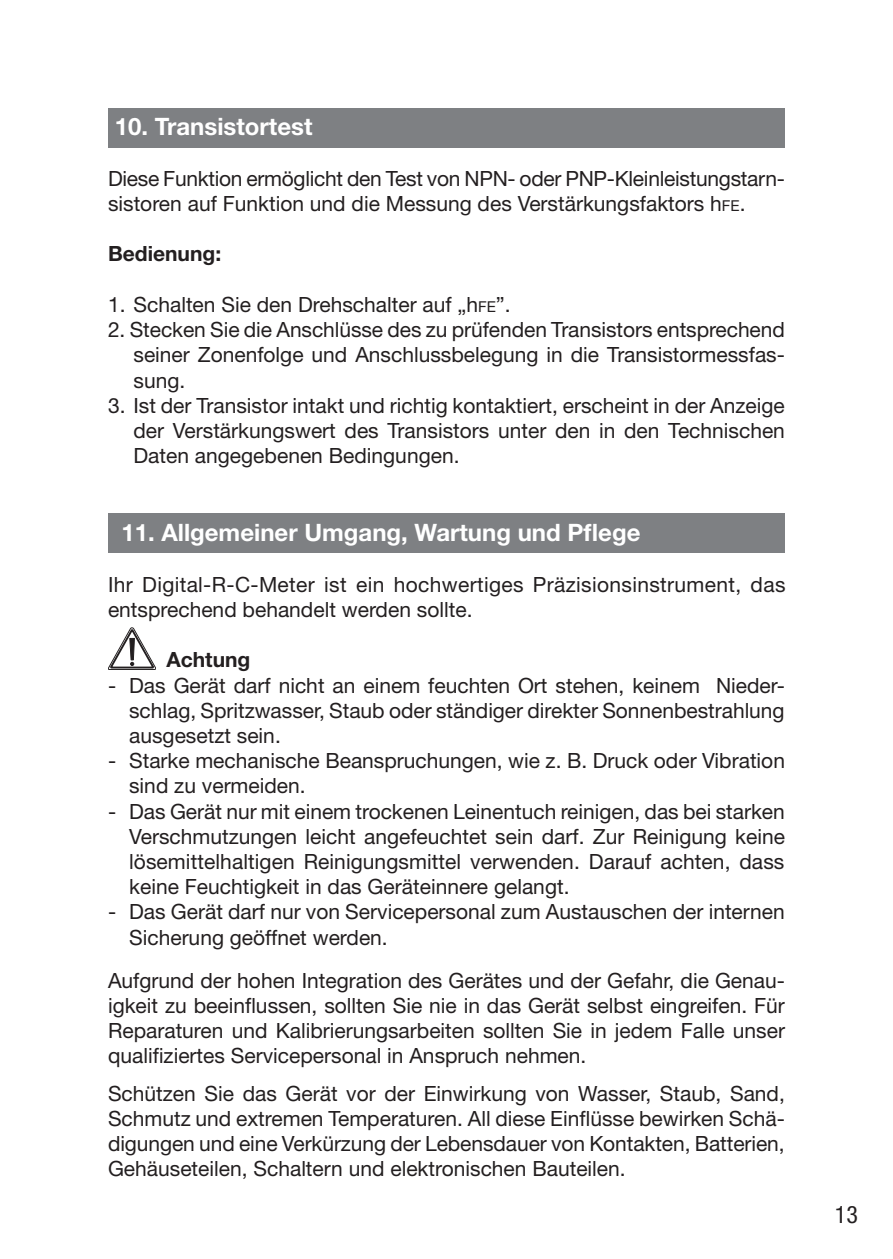
<style>
.page{position:relative;width:893px;height:1259px;background:#fff}
.page>*{position:absolute;margin:0;border:0;box-sizing:border-box;transform-origin:0 0}
.Kapitel_weiß{font:700 24px "Helvetica Neue LT";color:#fff}
.t1{font:condensed 24px "Helvetica Neue LT";color:#231f20}
.Eingerückt{font:21px/25.2px "Helvetica Neue LT";color:#231f20;text-align:justify}
.Fett{font:700 21px "Helvetica Neue LT";color:#231f20}
.s1{font-size:15px}
</style>
<div class="page">
<div style="left:108px;top:108px;width:677px;height:40px;background:#7e8083"></div>
<div style="left:108px;top:513px;width:677px;height:39px;background:#7e8083"></div>
<svg style="left:108px;top:627px;width:48px;height:43px"></svg>
<p class="Kapitel_weiß" style="left:115px;top:112px;width:199px">10. Transistortest</p>
<p class="Eingerückt" style="left:108px;top:165px;width:678px">Diese Funktion ermöglicht den Test von NPN- oder PNP-Kleinleistungstarn&shy;sistoren auf Funktion und die Messung des Verstärkungsfaktors h<span class="s1">FE</span>.</p>
<p class="Fett" style="left:108px;top:241px;width:115px">Bedienung:</p>
<p class="Eingerückt" style="left:108px;top:291px;width:404px">1. Schalten Sie den Drehschalter auf „h<span class="s1">FE</span>”.</p>
<p class="Eingerückt" style="left:134px;top:317px;width:653px;text-indent:-26px">2. Stecken Sie die Anschlüsse des zu prüfenden Transistors entsprechend seiner Zonenfolge und Anschlussbelegung in die Transistormessfas&shy;sung.</p>
<p class="Eingerückt" style="left:134px;top:392px;width:653px;text-indent:-26px">3. Ist der Transistor intakt und richtig kontaktiert, erscheint in der Anzeige der Verstärkungswert des Transistors unter den in den Technischen Daten angegebenen Bedingungen.</p>
<p class="Kapitel_weiß" style="left:121px;top:518px;width:521px">11. Allgemeiner Umgang, Wartung und Pflege</p>
<p class="Eingerückt" style="left:108px;top:571px;width:679px">Ihr Digital-R-C-Meter ist ein hochwertiges Präzisionsinstrument, das entsprechend behandelt werden sollte.</p>
<p class="Fett" style="left:166px;top:647px;width:86px">Achtung</p>
<p class="Eingerückt" style="left:129px;top:672px;width:657px;text-indent:-21px">- Das Gerät darf nicht an einem feuchten Ort stehen, keinem Nieder&shy;schlag, Spritzwasser, Staub oder ständiger direkter Sonnenbestrahlung ausgesetzt sein.</p>
<p class="Eingerückt" style="left:129px;top:748px;width:657px;text-indent:-21px">- Starke mechanische Beanspruchungen, wie z. B. Druck oder Vibration sind zu vermeiden.</p>
<p class="Eingerückt" style="left:129px;top:798px;width:657px;text-indent:-21px">- Das Gerät nur mit einem trockenen Leinentuch reinigen, das bei starken Verschmutzungen leicht angefeuchtet sein darf. Zur Reinigung keine lösemittelhaltigen Reinigungsmittel verwenden. Darauf achten, dass keine Feuchtigkeit in das Geräteinnere gelangt.</p>
<p class="Eingerückt" style="left:129px;top:899px;width:657px;text-indent:-21px">- Das Gerät darf nur von Servicepersonal zum Austauschen der internen<br>Sicherung geöffnet werden.</p>
<p class="Eingerückt" style="left:108px;top:967px;width:678px">Aufgrund der hohen Integration des Gerätes und der Gefahr, die Genau&shy;igkeit zu beeinflussen, sollten Sie nie in das Gerät selbst eingreifen. Für Reparaturen und Kalibrierungsarbeiten sollten Sie in jedem Falle unser qualifiziertes Servicepersonal in Anspruch nehmen.</p>
<p class="Eingerückt" style="left:108px;top:1080px;width:678px">Schützen Sie das Gerät vor der Einwirkung von Wasser, Staub, Sand, Schmutz und extremen Temperaturen. All diese Einflüsse bewirken Schä&shy;digungen und eine Verkürzung der Lebensdauer von Kontakten, Batterien, Gehäuseteilen, Schaltern und elektronischen Bauteilen.</p>
<p class="t1" style="left:835px;top:1200px;width:25px">13</p>
</div>
